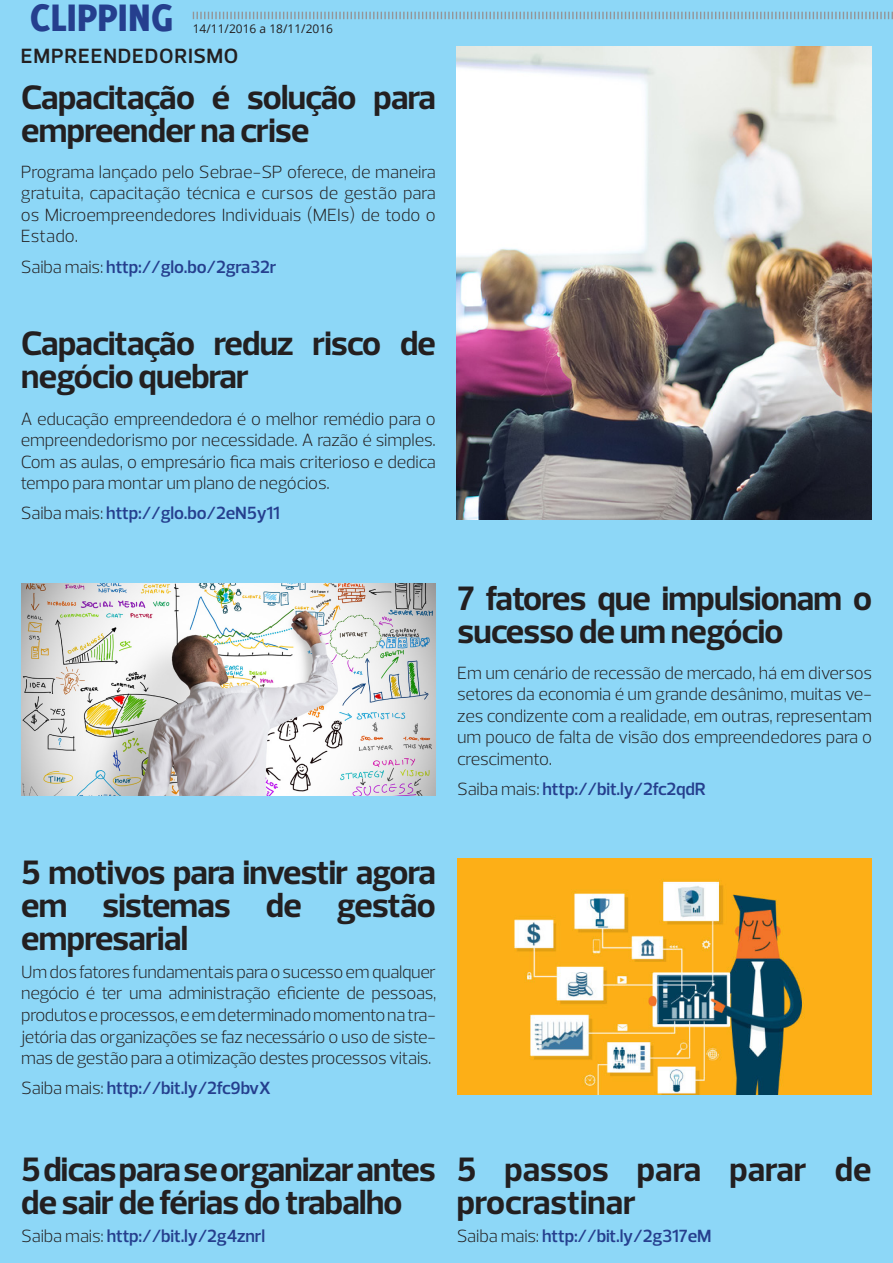
<style>
.page{position:relative;width:893px;height:1263px;background:#8dd7f7}
.page>*{position:absolute;margin:0;border:0;box-sizing:border-box;transform-origin:0 0}
.t1{font:800 42px "Delicious";color:#253f8e}
.t2{font:700 34.5px/33px "Prelo";letter-spacing:-.02em;color:#231f20}
.t3{font:700 34.5px/33px "Prelo";color:#231f20}
.t4{font:600 21px "Prelo";letter-spacing:.04em;color:#231f20}
.t5{font:300 18px/21.6px "Prelo";letter-spacing:-.01em;color:#231f20;text-align:justify}
.t6{font:600 18px "Prelo";letter-spacing:-.01em;color:#253f8e}
.t7{font:12px "Open Sans";color:#231f20}
.s1{font-weight:300;color:#231f20}
</style>
<div class="page">
<svg style="left:193px;top:12px;width:700px;height:7px"></svg>
<img style="left:456px;top:47px;width:416px;height:472px">
<img style="left:21px;top:584px;width:415px;height:211px">
<img style="left:458px;top:858px;width:414px;height:236px">
<h1 class="t1" style="left:30px;top:-7px;width:145px">CLIPPING</h1>
<p class="t7" style="left:193px;top:20px;width:142px">14/11/2016 a 18/11/2016</p>
<p class="t4" style="left:21px;top:43px;width:219px">EMPREENDEDORISMO</p>
<p class="t2" style="left:21px;top:81px;width:416px">Capacitação é solução para empreender na crise</p>
<p class="t5" style="left:21px;top:161px;width:417px">Programa lançado pelo Sebrae-SP oferece, de maneira gratuita, capacitação técnica e cursos de gestão para os Microempreendedores Individuais (MEIs) de todo o Estado.</p>
<p class="t6" style="left:21px;top:255px;width:257px"><span class="s1">Saiba mais:</span> http://glo.bo/2gra32r</p>
<p class="t2" style="left:21px;top:328px;width:416px">Capacitação reduz risco de negócio quebrar</p>
<p class="t5" style="left:21px;top:408px;width:417px">A educação empreendedora é o melhor remédio para o empreendedorismo por necessidade. A razão é simples.<br>Com as aulas, o empresário fica mais criterioso e dedica tempo para montar um plano de negócios.</p>
<p class="t6" style="left:21px;top:502px;width:261px"><span class="s1">Saiba mais:</span> http://glo.bo/2eN5y11</p>
<p class="t2" style="left:458px;top:582px;width:416px">7 fatores que impulsionam o sucesso de um negócio</p>
<p class="t5" style="left:457px;top:662px;width:417px">Em um cenário de recessão de mercado, há em diversos setores da economia é um grande desânimo, muitas ve&shy;zes condizente com a realidade, em outras, representam um pouco de falta de visão dos empreendedores para o crescimento.</p>
<p class="t6" style="left:457px;top:778px;width:250px"><span class="s1">Saiba mais:</span> http://bit.ly/2fc2qdR</p>
<p class="t2" style="left:21px;top:856px;width:416px;text-align:justify">5 motivos para investir agora em sistemas de gestão empresarial</p>
<p class="t5" style="left:21px;top:961px;width:417px">Um dos fatores fundamentais para o sucesso em qualquer negócio é ter uma administração eficiente de pessoas, produtos e processos, e em determinado momento na tra&shy;jetória das organizações se faz necessário o uso de siste&shy;mas de gestão para a otimização destes processos vitais.</p>
<p class="t6" style="left:21px;top:1077px;width:251px"><span class="s1">Saiba mais:</span> http://bit.ly/2fc9bvX</p>
<p class="t2" style="left:21px;top:1153px;width:416px">5 dicas para se organizar antes de sair de férias do trabalho</p>
<p class="t6" style="left:21px;top:1224px;width:245px"><span class="s1">Saiba mais:</span> http://bit.ly/2g4znrl</p>
<p class="t3" style="left:457px;top:1153px;width:416px">5 passos para parar de procrastinar</p>
<p class="t6" style="left:457px;top:1224px;width:256px"><span class="s1">Saiba mais:</span> http://bit.ly/2g317eM</p>
</div>
